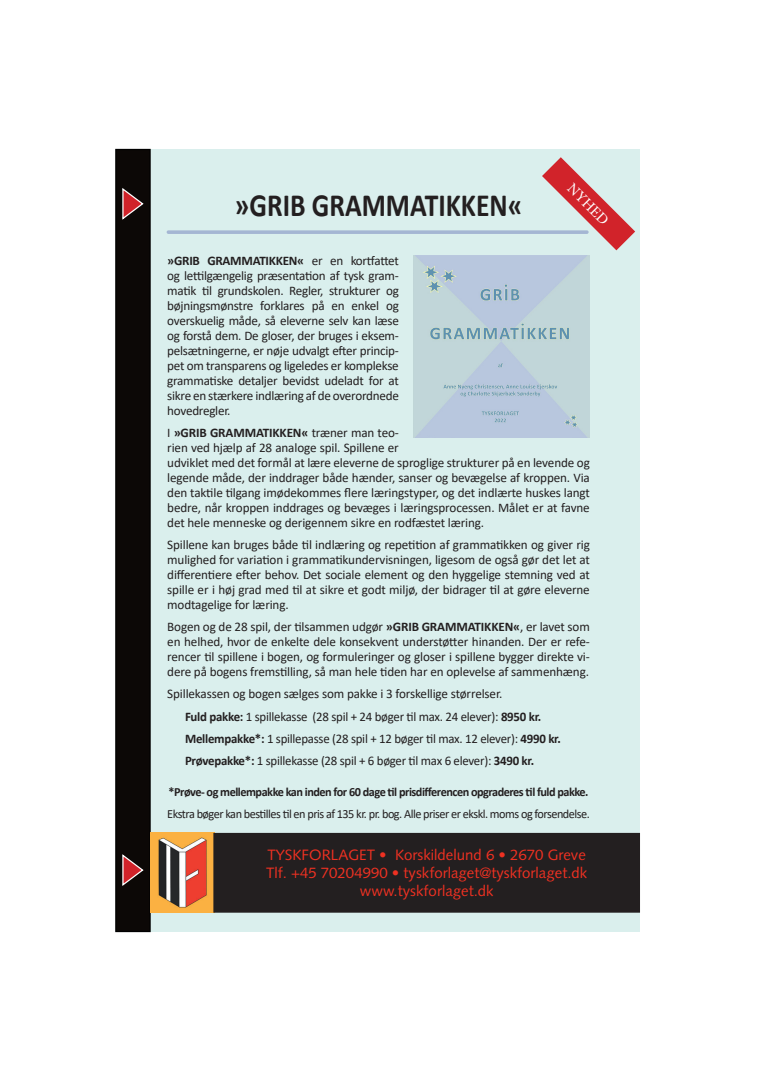
<style>
.page{position:relative;width:773px;height:1081px;background:#fff}
.page>*{position:absolute;margin:0;border:0;box-sizing:border-box;transform-origin:0 0}
.t1{font:700 32.5px "Calibri";color:#231f20;scale:.85 1}
.t2{font:15px "Syntax LT Std";color:#ef3122}
.t3{font:15px "Minion Pro";color:#fff}
.t4{font:13.12px/15px "Calibri";letter-spacing:-.01em;color:#231f20;text-align:justify}
.t5{font:12.5px "Calibri";letter-spacing:-.04em;color:#231f20}
.t6{font:700 12.5px "Calibri";letter-spacing:-.04em;color:#231f20}
.s1{font-weight:700}
</style>
<div class="page">
<div style="left:150px;top:150px;width:490px;height:782px;background:#daefed"></div>
<div style="left:115px;top:149px;width:36px;height:783px;background:#0c0806;border:1px solid #000"></div>
<svg style="left:122px;top:854px;width:22px;height:32px"></svg>
<svg style="left:122px;top:188px;width:22px;height:32px"></svg>
<img style="left:151px;top:833px;width:62px;height:79px">
<div style="left:214px;top:833px;width:425px;height:79px;background:#231f20"></div>
<div style="left:167px;top:230px;width:421px;height:4px;border:1px solid #a4b6d3"></div>
<svg style="left:542px;top:157px;width:93px;height:93px"></svg>
<img style="left:413px;top:255px;width:177px;height:183px">
<p class="t3" style="left:577px;top:179px;width:53px;rotate:45deg">NYHED</p>
<p class="t1" style="left:234px;top:182px;width:340px">»GRIB GRAMMATIKKEN«</p>
<p class="t4" style="left:167px;top:253px;width:233px"><span class="s1">»GRIB GRAMMATIKKEN«</span> er en kortfattet og lettilgængelig præsentation af tysk gram&shy;matik til grundskolen. Regler, strukturer og bøjningsmønstre forklares på en enkel og overskuelig måde, så eleverne selv kan læse og forstå dem. De gloser, der bruges i eksem&shy;pelsætningerne, er nøje udvalgt efter princip&shy;pet om transparens og ligeledes er komplekse grammatiske detaljer bevidst udeladt for at sikre en stærkere indlæring af de overordnede hovedregler.</p>
<p class="t4" style="left:167px;top:425px;width:424px;text-align:left">I <span class="s1">»GRIB GRAMMATIKKEN«</span> træner man teo-<br>rien ved hjælp af 28 analoge spil. Spillene er<br>udviklet med det formål at lære eleverne de sproglige strukturer på en levende og legende måde, der inddrager både hænder, sanser og bevægelse af kroppen. Via den taktile tilgang imødekommes flere læringstyper, og det indlærte huskes langt bedre, når kroppen inddrages og bevæges i læringsprocessen. Målet er at favne det hele menneske og derigennem sikre en rodfæstet læring.</p>
<p class="t4" style="left:167px;top:537px;width:424px">Spillene kan bruges både til indlæring og repetition af grammatikken og giver rig mulighed for variation i grammatikundervisningen, ligesom de også gør det let at differentiere efter behov. Det sociale element og den hyggelige stemning ved at spille er i høj grad med til at sikre et godt miljø, der bidrager til at gøre eleverne modtagelige for læring.</p>
<p class="t4" style="left:167px;top:619px;width:424px">Bogen og de 28 spil, der tilsammen udgør <span class="s1">»GRIB GRAMMATIKKEN«</span>, er lavet som en helhed, hvor de enkelte dele konsekvent understøtter hinanden. Der er refe&shy;rencer til spillene i bogen, og formuleringer og gloser i spillene bygger direkte vi&shy;dere på bogens fremstilling, så man hele tiden har en oplevelse af sammenhæng.</p>
<p class="t4" style="left:167px;top:686px;width:336px">Spillekassen og bogen sælges som pakke i 3 forskellige størrelser.</p>
<p class="t4" style="left:185px;top:708px;width:358px"><span class="s1">Fuld pakke:</span> 1 spillekasse (28 spil + 24 bøger til max. 24 elever): <span class="s1">8950 kr.</span></p>
<p class="t4" style="left:185px;top:730px;width:377px"><span class="s1">Mellempakke*:</span> 1 spillepasse (28 spil + 12 bøger til max. 12 elever): <span class="s1">4990 kr.</span></p>
<p class="t4" style="left:185px;top:753px;width:350px"><span class="s1">Prøvepakke*:</span> 1 spillekasse (28 spil + 6 bøger til max 6 elever): <span class="s1">3490 kr.</span></p>
<p class="t6" style="left:169px;top:782px;width:421px">*Prøve- og mellempakke kan inden for 60 dage til prisdifferencen opgraderes til fuld pakke.</p>
<p class="t5" style="left:167px;top:805px;width:424px">Ekstra bøger kan bestilles til en pris af 135 kr. pr. bog. Alle priser er ekskl. moms og forsendelse.</p>
<p class="t2" style="left:267px;top:846px;width:320px">TYSKFORLAGET • Korskildelund 6 • 2670 Greve</p>
<p class="t2" style="left:266px;top:864px;width:323px">Tlf. +45 70204990 • tyskforlaget@tyskforlaget.dk</p>
<p class="t2" style="left:359px;top:882px;width:135px">www.tyskforlaget.dk</p>
</div>
